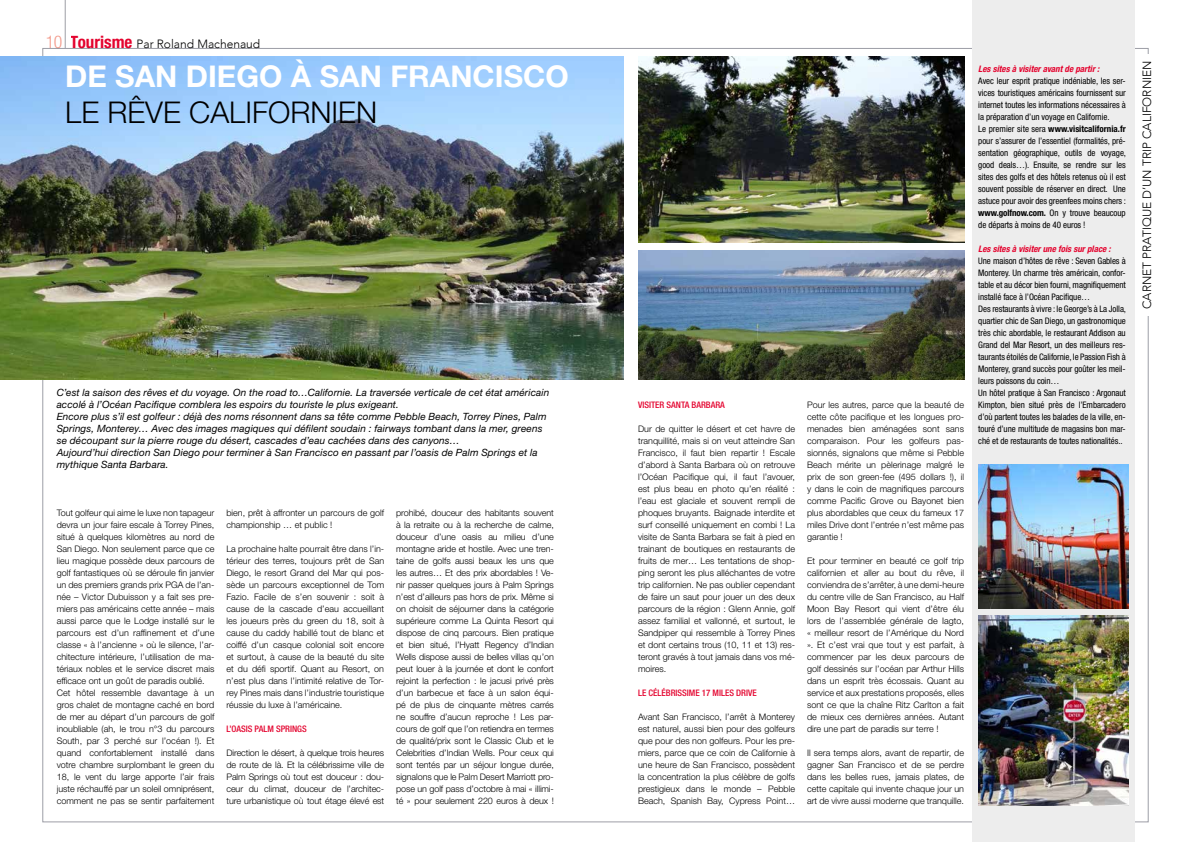
<style>
.page{position:relative;width:1191px;height:842px;background:#fff}
.page>*{position:absolute;margin:0;border:0;box-sizing:border-box;transform-origin:0 0}
.t1{font:700 30px "Helvetica Neue LT Std";color:#fff}
.t2{font:300 30px "Helvetica Neue LT Std";color:#000}
.t3{font:300 12px "Avenir";color:#000}
.t4{font:italic 10px/12px "Helvetica Neue LT Std";letter-spacing:.01em;color:#000}
.t5{font:300 9px/12px "Helvetica Neue LT Std";color:#000;text-align:justify}
.t6{font:condensed 9px/12px "Helvetica Neue LT Std";letter-spacing:-.01em;color:#000}
.t7{font:500 condensed 9px "Helvetica Neue LT Std";color:#e4032e}
.t8{font:italic 700 condensed 9px "Helvetica Neue LT Std";color:#e4032e}
.s1{font-family:"Helvetica Neue LT Std";font-stretch:condensed;font-size:17.5px;color:#f39a8b}
.s2{font-family:"Helvetica Neue LT Std";font-weight:700;font-stretch:condensed;font-size:17px;color:#e4032e}
.s3{font-weight:700}
</style>
<div class="page">
<div style="left:972px;top:0;width:162px;height:842px;background:#ededed"></div>
<img style="left:0;top:57px;width:624px;height:323px">
<img style="left:638px;top:57px;width:326px;height:185px">
<hr style="left:65px;top:0;width:1px;height:48px;background:#9d9ea6">
<img style="left:978px;top:615px;width:150px;height:191px">
<img style="left:978px;top:464px;width:150px;height:144px">
<img style="left:638px;top:250px;width:326px;height:130px">
<h2 class="t3" style="left:45px;top:37px;width:216px"><span class="s1">10</span> <span class="s2">Tourisme</span> Par Roland Machenaud</h2>
<h1 class="t1" style="left:65px;top:57px;width:505px">DE SAN DIEGO À SAN FRANCISCO</h1>
<h1 class="t2" style="left:65px;top:94px;width:313px">LE RÊVE CALIFORNIEN</h1>
<p class="t4" style="left:57px;top:386px;width:494px">C’est la saison des rêves et du voyage. On the road to…Californie. La traversée verticale de cet état américain accolé à l’Océan Pacifique comblera les espoirs du touriste le plus exigeant.<br>Encore plus s’il est golfeur : déjà des noms résonnent dans sa tête comme Pebble Beach, Torrey Pines, Palm Springs, Monterey… Avec des images magiques qui défilent soudain : fairways tombant dans la mer, greens se découpant sur la pierre rouge du désert, cascades d’eau cachées dans des canyons…<br>Aujourd’hui direction San Diego pour terminer à San Francisco en passant par l’oasis de Palm Springs et la mythique Santa Barbara.</p>
<p class="t5" style="left:57px;top:507px;width:159px;text-align:left">Tout golfeur qui aime le luxe non tapageur devra un jour faire escale à Torrey Pines, situé à quelques kilomètres au nord de San Diego. Non seulement parce que ce lieu magique possède deux parcours de golf fantastiques où se déroule fin janvier un des premiers grands prix PGA de l’an&shy;née – Victor Dubuisson y a fait ses pre&shy;miers pas américains cette année – mais aussi parce que le Lodge installé sur le parcours est d’un raffinement et d’une classe « à l’ancienne » où le silence, l’ar&shy;chitecture intérieure, l’utilisation de ma&shy;tériaux nobles et le service discret mais efficace ont un goût de paradis oublié.<br>Cet hôtel ressemble davantage à un gros chalet de montagne caché en bord de mer au départ d’un parcours de golf inoubliable (ah, le trou n°3 du parcours South, par 3 perché sur l’océan !). Et quand confortablement installé dans votre chambre surplombant le green du 18, le vent du large apporte l’air frais juste réchauffé par un soleil omniprésent, comment ne pas se sentir parfaitement</p>
<p class="t5" style="left:226px;top:507px;width:159px">bien, prêt à affronter un parcours de golf championship … et public !</p>
<p class="t5" style="left:226px;top:543px;width:159px">La prochaine halte pourrait être dans l’in&shy;térieur des terres, toujours prêt de San Diego, le resort Grand del Mar qui pos&shy;sède un parcours exceptionnel de Tom Fazio. Facile de s’en souvenir : soit à cause de la cascade d’eau accueillant les joueurs près du green du 18, soit à cause du caddy habillé tout de blanc et coiffé d’un casque colonial soit encore et surtout, à cause de la beauté du site et du défi sportif. Quant au Resort, on n’est plus dans l’intimité relative de Tor&shy;rey Pines mais dans l’industrie touristique réussie du luxe à l’américaine.</p>
<p class="t7" style="left:226px;top:723px;width:82px">L’OASIS PALM SPRINGS</p>
<p class="t5" style="left:226px;top:747px;width:159px">Direction le désert, à quelque trois heures de route de là. Et la célébrissime ville de Palm Springs où tout est douceur : dou&shy;ceur du climat, douceur de l’architec&shy;ture urbanistique où tout étage élevé est</p>
<p class="t5" style="left:396px;top:506px;width:159px">prohibé, douceur des habitants souvent à la retraite ou à la recherche de calme, douceur d’une oasis au milieu d’une montagne aride et hostile. Avec une tren&shy;taine de golfs aussi beaux les uns que les autres… Et des prix abordables ! Ve&shy;nir passer quelques jours à Palm Springs n’est d’ailleurs pas hors de prix. Même si on choisit de séjourner dans la catégorie supérieure comme La Quinta Resort qui dispose de cinq parcours. Bien pratique et bien situé, l’Hyatt Regency d’Indian Wells dispose aussi de belles villas qu’on peut louer à la journée et dont le confort rejoint la perfection : le jacusi privé près d’un barbecue et face à un salon équi&shy;pé de plus de cinquante mètres carrés ne souffre d’aucun reproche ! Les par&shy;cours de golf que l’on retiendra en termes de qualité/prix sont le Classic Club et le Celebrities d’Indian Wells. Pour ceux qui sont tentés par un séjour longue durée, signalons que le Palm Desert Marriott pro&shy;pose un golf pass d’octobre à mai « illimi&shy;té » pour seulement 220 euros à deux !</p>
<p class="t7" style="left:638px;top:399px;width:88px">VISITER SANTA BARBARA</p>
<p class="t5" style="left:638px;top:422px;width:159px">Dur de quitter le désert et cet havre de tranquillité, mais si on veut atteindre San Francisco, il faut bien repartir ! Escale d’abord à Santa Barbara où on retrouve l’Océan Pacifique qui, il faut l’avouer, est plus beau en photo qu’en réalité : l’eau est glaciale et souvent rempli de phoques bruyants. Baignade interdite et surf conseillé uniquement en combi ! La visite de Santa Barbara se fait à pied en trainant de boutiques en restaurants de fruits de mer… Les tentations de shop&shy;ping seront les plus alléchantes de votre trip californien. Ne pas oublier cependant de faire un saut pour jouer un des deux parcours de la région : Glenn Annie, golf assez familial et vallonné, et surtout, le Sandpiper qui ressemble à Torrey Pines et dont certains trous (10, 11 et 13) res&shy;teront gravés à tout jamais dans vos mé&shy;moires.</p>
<p class="t7" style="left:638px;top:687px;width:120px">LE CÉLÉBRISSIME 17 MILES DRIVE</p>
<p class="t5" style="left:638px;top:710px;width:159px">Avant San Francisco, l’arrêt à Monterey est naturel, aussi bien pour des golfeurs que pour des non golfeurs. Pour les pre&shy;miers, parce que ce coin de Californie à une heure de San Francisco, possèdent la concentration la plus célèbre de golfs prestigieux dans le monde – Pebble Beach, Spanish Bay, Cypress Point…</p>
<p class="t5" style="left:807px;top:398px;width:158px">Pour les autres, parce que la beauté de cette côte pacifique et les longues pro&shy;menades bien aménagées sont sans comparaison. Pour les golfeurs pas&shy;sionnés, signalons que même si Pebble Beach mérite un pèlerinage malgré le prix de son green-fee (495 dollars !), il y dans le coin de magnifiques parcours comme Pacific Grove ou Bayonet bien plus abordables que ceux du fameux 17 miles Drive dont l’entrée n’est même pas garantie !</p>
<p class="t5" style="left:807px;top:554px;width:159px">Et pour terminer en beauté ce golf trip californien et aller au bout du rêve, il conviendra de s’arrêter, à une demi-heure du centre ville de San Francisco, au Half Moon Bay Resort qui vient d’être élu lors de l’assemblée générale de Iagto, « meilleur resort de l’Amérique du Nord ». Et c’est vrai que tout y est parfait, à commencer par les deux parcours de golf dessinés sur l’océan par Arthur Hills dans un esprit très écossais. Quant au service et aux prestations proposés, elles sont ce que la chaîne Ritz Carlton a fait de mieux ces dernières années. Autant dire une part de paradis sur terre !</p>
<p class="t5" style="left:807px;top:746px;width:158px">Il sera temps alors, avant de repartir, de gagner San Francisco et de se perdre dans les belles rues, jamais plates, de cette capitale qui invente chaque jour un art de vivre aussi moderne que tranquille.</p>
<p class="t8" style="left:978px;top:63px;width:123px">Les sites à visiter avant de partir :</p>
<p class="t6" style="left:978px;top:75px;width:149px">Avec leur esprit pratique indéniable, les ser&shy;vices touristiques américains fournissent sur internet toutes les informations nécessaires à la préparation d’un voyage en Californie.<br>Le premier site sera <span class="s3">www.visitcalifornia.fr </span>pour s’assurer de l’essentiel (formalités, pré&shy;sentation géographique, outils de voyage, good deals…). Ensuite, se rendre sur les sites des golfs et des hôtels retenus où il est souvent possible de réserver en direct. Une astuce pour avoir des greenfees moins chers : <span class="s3">www.golfnow.com.</span> On y trouve beaucoup de départs à moins de 40 euros !</p>
<p class="t8" style="left:978px;top:243px;width:134px">Les sites à visiter une fois sur place :</p>
<p class="t6" style="left:978px;top:255px;width:149px">Une maison d’hôtes de rêve : Seven Gables à Monterey. Un charme très américain, confor&shy;table et au décor bien fourni, magnifiquement installé face à l’Océan Pacifique…<br>Des restaurants à vivre : le George’s à La Jolla, quartier chic de San Diego, un gastronomique très chic abordable, le restaurant Addison au Grand del Mar Resort, un des meilleurs res&shy;taurants étoilés de Californie, le Passion Fish à Monterey, grand succès pour goûter les meil&shy;leurs poissons du coin…<br>Un hôtel pratique à San Francisco : Argonaut Kimpton, bien situé près de l’Embarcadero d’où partent toutes les balades de la ville, en&shy;touré d’une multitude de magasins bon mar&shy;ché et de restaurants de toutes nationalités..</p>
<h2 class="t3" style="left:1139px;top:309px;width:250px;rotate:-90deg">CARNET PRATIQUE D’UN TRIP CALIFORNIEN</h2>
</div>
